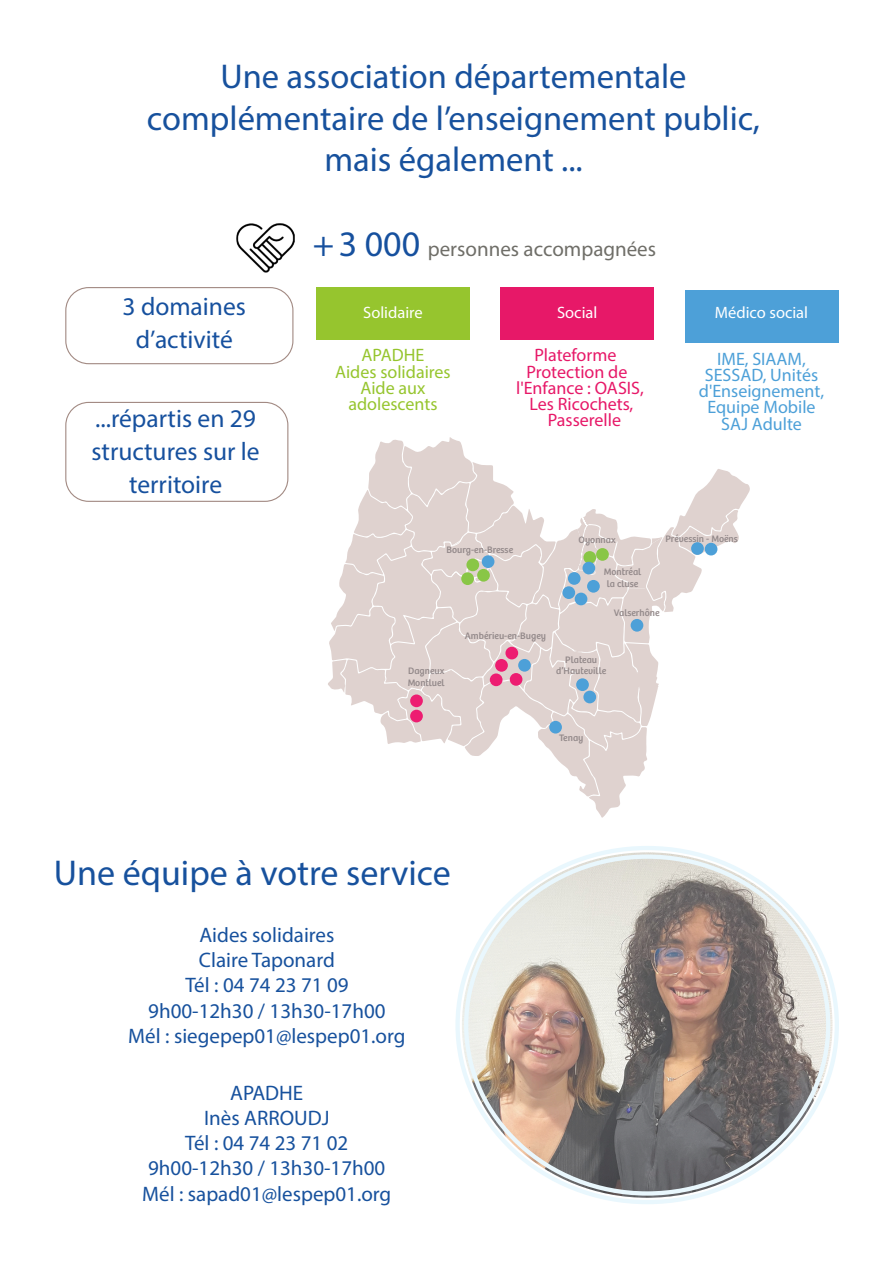
<style>
.page{position:relative;width:893px;height:1263px;background:#fff}
.page>*{position:absolute;margin:0;border:0;box-sizing:border-box;transform-origin:0 0}
.t1{font:36px "Myriad Pro";color:#17519d}
.t2{font:34.5px "Myriad Pro";color:#17519d}
.Texte_paragraphe{font:25.5px/33px "Myriad Pro";color:#16509e;text-align:center}
.t3{font:21px "Myriad Pro";color:#17519d}
.Texte_paragraphe-2{font:21px "Myriad Pro";color:#6f6e68}
.Texte_paragraphe-3{font:18px/16.2px "Myriad Pro";color:#e71868;text-align:center}
.Texte_paragraphe-4{font:18px/16.2px "Myriad Pro";color:#4da0d8;text-align:center}
.Texte_paragraphe-5{font:18px/16.2px "Myriad Pro";color:#96c52e;text-align:center}
.Texte_paragraphe-6{font:16.5px "Myriad Pro";color:#fff}
.t4{font:9.75px/11.7px "Bree";color:#93898a;text-align:center}
.s1{font-size:36px;color:#16509e}
</style>
<div class="page">
<img style="left:236px;top:223px;width:59px;height:50px">
<div style="left:65px;top:287px;width:228px;height:77px;border:1px solid #a28a83;border-radius:23px"></div>
<div style="left:501px;top:287px;width:153px;height:52px;background:#e71868"></div>
<div style="left:316px;top:287px;width:153px;height:52px;background:#96c52e"></div>
<svg style="left:328px;top:437px;width:422px;height:381px"></svg>
<div style="left:466px;top:558px;width:13px;height:13px;background:#89c646;border-radius:50%"></div>
<div style="left:477px;top:569px;width:13px;height:13px;background:#89c646;border-radius:50%"></div>
<div style="left:461px;top:572px;width:13px;height:13px;background:#89c646;border-radius:50%"></div>
<div style="left:596px;top:548px;width:13px;height:13px;background:#89c646;border-radius:50%"></div>
<div style="left:583px;top:551px;width:13px;height:13px;background:#89c646;border-radius:50%"></div>
<div style="left:410px;top:694px;width:13px;height:13px;background:#ed1d71;border-radius:50%"></div>
<div style="left:495px;top:659px;width:13px;height:13px;background:#ed1d71;border-radius:50%"></div>
<div style="left:490px;top:673px;width:12px;height:13px;background:#ed1d71;border-radius:50%"></div>
<div style="left:510px;top:673px;width:12px;height:13px;background:#ed1d71;border-radius:50%"></div>
<div style="left:410px;top:710px;width:13px;height:12px;background:#ed1d71;border-radius:50%"></div>
<div style="left:505px;top:647px;width:13px;height:12px;background:#ed1d71;border-radius:50%"></div>
<div style="left:518px;top:659px;width:13px;height:13px;background:#4da0d8;border-radius:50%"></div>
<div style="left:576px;top:678px;width:13px;height:13px;background:#4da0d8;border-radius:50%"></div>
<div style="left:583px;top:691px;width:13px;height:12px;background:#4da0d8;border-radius:50%"></div>
<div style="left:549px;top:721px;width:13px;height:12px;background:#4da0d8;border-radius:50%"></div>
<div style="left:691px;top:542px;width:13px;height:13px;background:#4da0d8;border-radius:50%"></div>
<div style="left:705px;top:543px;width:12px;height:12px;background:#4da0d8;border-radius:50%"></div>
<div style="left:631px;top:619px;width:12px;height:13px;background:#4da0d8;border-radius:50%"></div>
<div style="left:582px;top:562px;width:13px;height:12px;background:#4da0d8;border-radius:50%"></div>
<div style="left:562px;top:586px;width:13px;height:13px;background:#4da0d8;border-radius:50%"></div>
<div style="left:568px;top:572px;width:13px;height:13px;background:#4da0d8;border-radius:50%"></div>
<div style="left:575px;top:593px;width:12px;height:12px;background:#4da0d8;border-radius:50%"></div>
<div style="left:587px;top:580px;width:13px;height:13px;background:#4da0d8;border-radius:50%"></div>
<div style="left:482px;top:555px;width:12px;height:13px;background:#4da0d8;border-radius:50%"></div>
<div style="left:65px;top:402px;width:223px;height:100px;border:1px solid #a28a83;border-radius:23px"></div>
<img style="left:462px;top:852px;width:370px;height:346px">
<div style="left:685px;top:290px;width:153px;height:53px;background:#4da0d8"></div>
<p class="t2" style="left:220px;top:55px;width:468px">Une association départementale</p>
<p class="t2" style="left:147px;top:97px;width:615px">complémentaire de l’enseignement public,</p>
<p class="t2" style="left:324px;top:138px;width:260px">mais également ...</p>
<p class="Texte_paragraphe-2" style="left:313px;top:236px;width:345px"><span class="s1">+3 000</span> personnes accompagnées</p>
<p class="Texte_paragraphe" style="left:123px;top:289px;width:125px">3 domaines d’activité</p>
<p class="Texte_paragraphe-6" style="left:557px;top:302px;width:42px">Social</p>
<p class="Texte_paragraphe-3" style="left:516px;top:347px;width:129px">Plateforme<br>Protection de l'Enfance : OASIS,</p>
<p class="Texte_paragraphe-3" style="left:529px;top:396px;width:105px">Les Ricochets,<br>Passerelle</p>
<p class="Texte_paragraphe-6" style="left:363px;top:302px;width:61px">Solidaire</p>
<p class="Texte_paragraphe-5" style="left:362px;top:347px;width:64px">APADHE</p>
<p class="Texte_paragraphe-5" style="left:335px;top:363px;width:117px">Aides solidaires</p>
<p class="Texte_paragraphe-5" style="left:348px;top:379px;width:91px">Aide aux adolescents</p>
<p class="Texte_paragraphe" style="left:92px;top:402px;width:170px">...répartis en 29 structures sur le territoire</p>
<p class="Texte_paragraphe-6" style="left:715px;top:302px;width:95px">Médico social</p>
<p class="Texte_paragraphe-4" style="left:699px;top:350px;width:127px">IME, SIAAM,<br>SESSAD, Unités d'Enseignement,</p>
<p class="Texte_paragraphe-4" style="left:707px;top:399px;width:110px">Equipe Mobile</p>
<p class="Texte_paragraphe-4" style="left:721px;top:415px;width:82px">SAJ Adulte</p>
<p class="t4" style="left:446px;top:544px;width:68px;rotate:-1deg">Bourg-en-Bresse</p>
<p class="t4" style="left:408px;top:665px;width:39px;text-align:left">Dagneux<br>Montluel</p>
<p class="t4" style="left:465px;top:630px;width:83px">Ambérieu-en-Bugey</p>
<p class="t4" style="left:579px;top:534px;width:38px">Oyonnax</p>
<p class="t4" style="left:666px;top:533px;width:74px">Prévessin - Moëns</p>
<p class="t4" style="left:604px;top:566px;width:39px">Montréal la cluse</p>
<p class="t4" style="left:614px;top:607px;width:47px">Valserhône</p>
<p class="t4" style="left:556px;top:655px;width:51px;line-height:10.4px">Plateau d’Hauteville</p>
<p class="t4" style="left:559px;top:732px;width:26px">Tenay</p>
<p class="t1" style="left:54px;top:851px;width:399px">Une équipe à votre service</p>
<p class="t3" style="left:199px;top:922px;width:136px">Aides solidaires</p>
<p class="t3" style="left:199px;top:947px;width:137px">Claire Taponard</p>
<p class="t3" style="left:185px;top:972px;width:165px">Tél : 04 74 23 71 09</p>
<p class="t3" style="left:148px;top:998px;width:239px">9h00-12h30 / 13h30-17h00</p>
<p class="t3" style="left:128px;top:1023px;width:279px">Mél : siegepep01@lespep01.org</p>
<p class="t3" style="left:230px;top:1080px;width:75px">APADHE</p>
<p class="t3" style="left:204px;top:1105px;width:127px">Inès ARROUDJ</p>
<p class="t3" style="left:185px;top:1130px;width:165px">Tél : 04 74 23 71 02</p>
<p class="t3" style="left:148px;top:1155px;width:239px">9h00-12h30 / 13h30-17h00</p>
<p class="t3" style="left:142px;top:1180px;width:251px">Mél : sapad01@lespep01.org</p>
</div>
